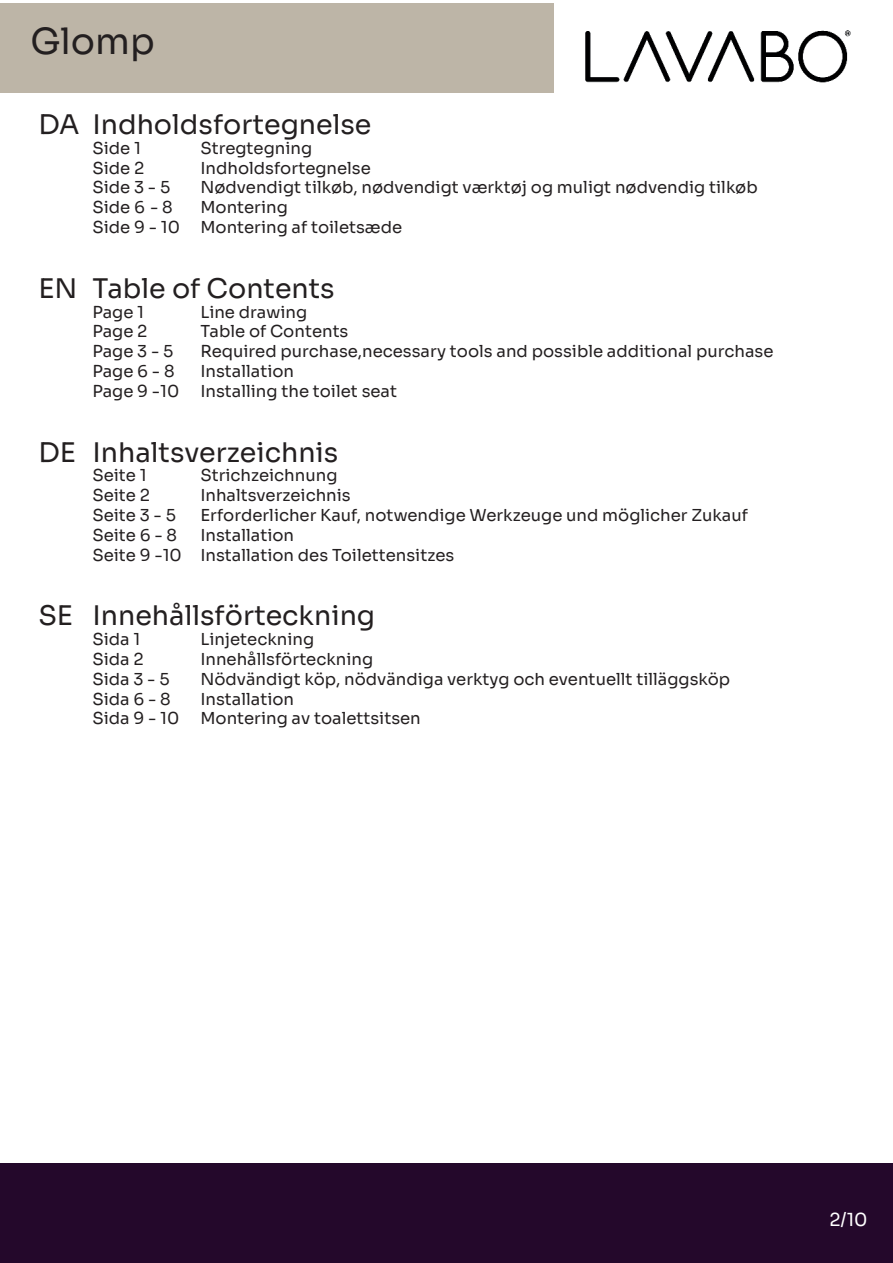
<style>
.page{position:relative;width:893px;height:1263px;background:#fff}
.page>*{position:absolute;margin:0;border:0;box-sizing:border-box;transform-origin:0 0}
.t1{font:36px "Sora";color:#231f20}
.t2{font:27px "Sora";color:#231f20}
.t3{font:18px "Sora";color:#fff}
.t4{font:16.5px/19.8px "Sora";color:#231f20;text-align:center}
</style>
<div class="page">
<div style="left:0;top:1163px;width:893px;height:100px;background:#24082b"></div>
<div style="left:0;top:3px;width:553px;height:90px;background:#bdb5a7"></div>
<img style="left:585px;top:30px;width:266px;height:53px">
<h1 class="t1" style="left:31px;top:25px;width:126px">Glomp</h1>
<h2 class="t2" style="left:38px;top:112px;width:335px">DA Indholdsfortegnelse</h2>
<p class="t4" style="left:92px;top:139px;width:50px">Side 1</p>
<p class="t4" style="left:200px;top:139px;width:113px">Stregtegning</p>
<p class="t4" style="left:92px;top:159px;width:53px">Side 2</p>
<p class="t4" style="left:200px;top:159px;width:172px">Indholdsfortegnelse</p>
<p class="t4" style="left:92px;top:179px;width:79px">Side 3 - 5</p>
<p class="t4" style="left:200px;top:179px;width:559px">N¯dvendigt tilk¯b, n¯dvendigt vÊrkt¯j og muligt n¯dvendig tilk¯b</p>
<p class="t4" style="left:92px;top:198px;width:82px">Side 6 - 8</p>
<p class="t4" style="left:92px;top:198px;width:311px">Montering<br>Side 9 - 10 Montering af toiletsÊde</p>
<h2 class="t2" style="left:38px;top:275px;width:298px">EN Table of Contents</h2>
<p class="t4" style="left:92px;top:303px;width:53px">Page 1</p>
<p class="t4" style="left:200px;top:303px;width:108px">Line drawing</p>
<p class="t4" style="left:92px;top:323px;width:57px">Page 2</p>
<p class="t4" style="left:200px;top:323px;width:150px">Table of Contents</p>
<p class="t4" style="left:92px;top:342px;width:83px">Page 3 - 5</p>
<p class="t4" style="left:200px;top:342px;width:575px">Required purchase,necessary tools and possible additional purchase</p>
<p class="t4" style="left:92px;top:362px;width:84px">Page 6 - 8</p>
<p class="t4" style="left:200px;top:362px;width:95px">Installation</p>
<p class="t4" style="left:92px;top:382px;width:89px">Page 9 -10</p>
<p class="t4" style="left:200px;top:382px;width:198px">Installing the toilet seat</p>
<h2 class="t2" style="left:38px;top:439px;width:302px">DE Inhaltsverzeichnis</h2>
<p class="t4" style="left:92px;top:467px;width:56px">Seite 1</p>
<p class="t4" style="left:200px;top:467px;width:139px">Strichzeichnung</p>
<p class="t4" style="left:92px;top:486px;width:59px">Seite 2</p>
<p class="t4" style="left:200px;top:486px;width:152px">Inhaltsverzeichnis</p>
<p class="t4" style="left:92px;top:506px;width:85px">Seite 3 - 5</p>
<p class="t4" style="left:200px;top:506px;width:549px">Erforderlicher Kauf, notwendige Werkzeuge und mˆglicher Zukauf</p>
<p class="t4" style="left:92px;top:526px;width:86px">Seite 6 - 8</p>
<p class="t4" style="left:92px;top:526px;width:363px;text-align:left;text-indent:108px">Installation<br>Seite 9 -10 Installation des Toilettensitzes</p>
<h2 class="t2" style="left:38px;top:603px;width:338px">SE InnehÂllsfˆrteckning</h2>
<p class="t4" style="left:92px;top:630px;width:49px">Sida 1</p>
<p class="t4" style="left:200px;top:630px;width:115px">Linjeteckning</p>
<p class="t4" style="left:92px;top:650px;width:53px">Sida 2</p>
<p class="t4" style="left:200px;top:650px;width:174px">InnehÂllsfˆrteckning</p>
<p class="t4" style="left:92px;top:670px;width:79px">Sida 3 - 5</p>
<p class="t4" style="left:200px;top:670px;width:531px">Nˆdv‰ndigt kˆp, nˆdv‰ndiga verktyg och eventuellt till‰ggskˆp</p>
<p class="t4" style="left:92px;top:690px;width:80px">Sida 6 - 8</p>
<p class="t4" style="left:200px;top:690px;width:95px">Installation</p>
<p class="t4" style="left:92px;top:710px;width:88px">Sida 9 - 10</p>
<p class="t4" style="left:200px;top:710px;width:222px">Montering av toalettsitsen</p>
<p class="t3" style="left:829px;top:1211px;width:40px">2/10</p>
</div>
